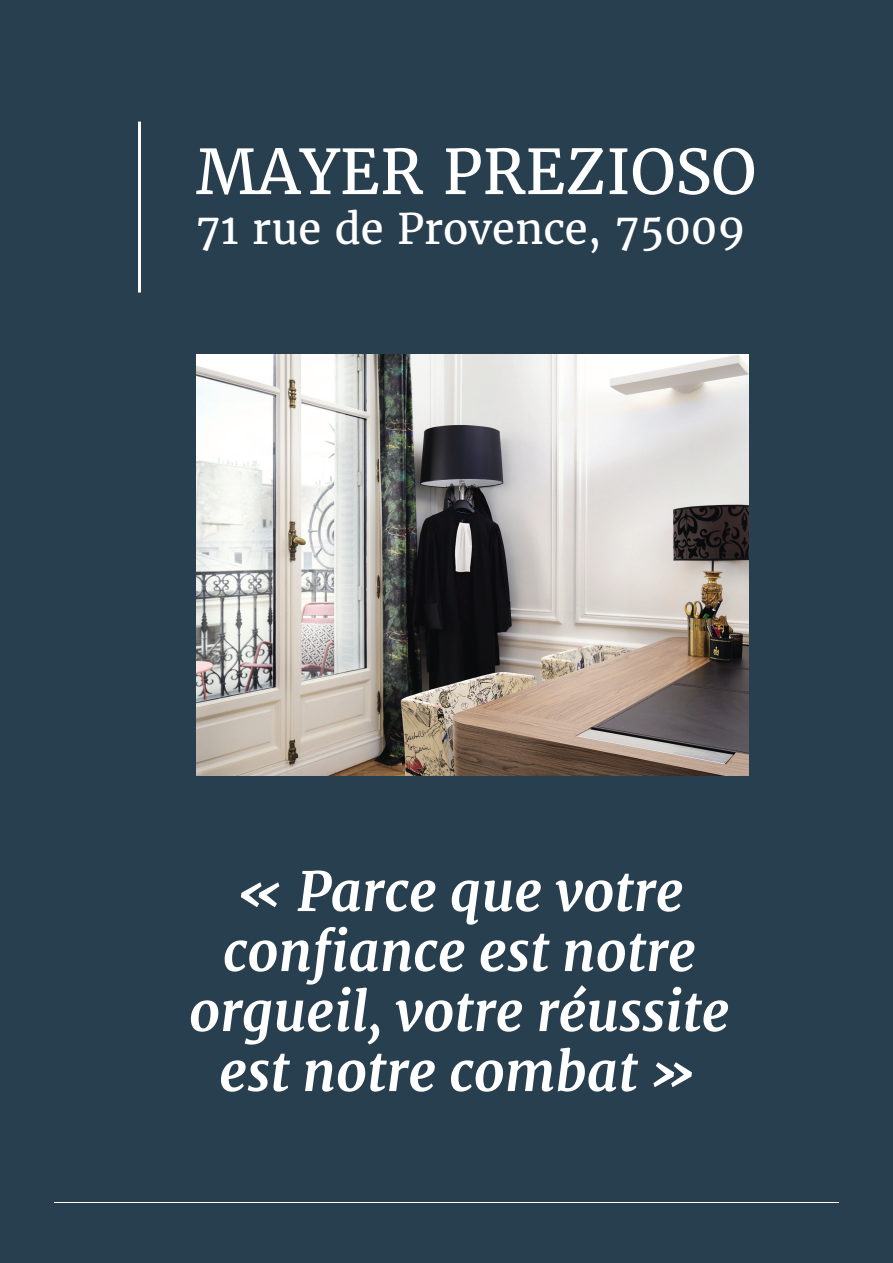
<style>
.page{position:relative;width:893px;height:1263px;background:#283f4f}
.page>*{position:absolute;margin:0;border:0;box-sizing:border-box;transform-origin:0 0}
.t1{font:61.5px "Merriweather";color:#fff}
.t2{font:italic 700 54px/60px "Merriweather";color:#fff;text-align:center}
.t3{font:42px "Merriweather";color:#fff}
</style>
<div class="page">
<hr style="left:138px;top:122px;width:3px;height:171px;background:#fff">
<img style="left:196px;top:355px;width:553px;height:420px">
<hr style="left:54px;top:1202px;width:785px;height:1px;background:#fff">
<p class="t1" style="left:196px;top:134px;width:561px">MAYER PREZIOSO</p>
<p class="t3" style="left:196px;top:202px;width:550px">71 rue de Provence, 75009</p>
<p class="t2" style="left:189px;top:862px;width:542px">« Parce que votre confiance est notre orgueil, votre réussite est notre combat »</p>
</div>
